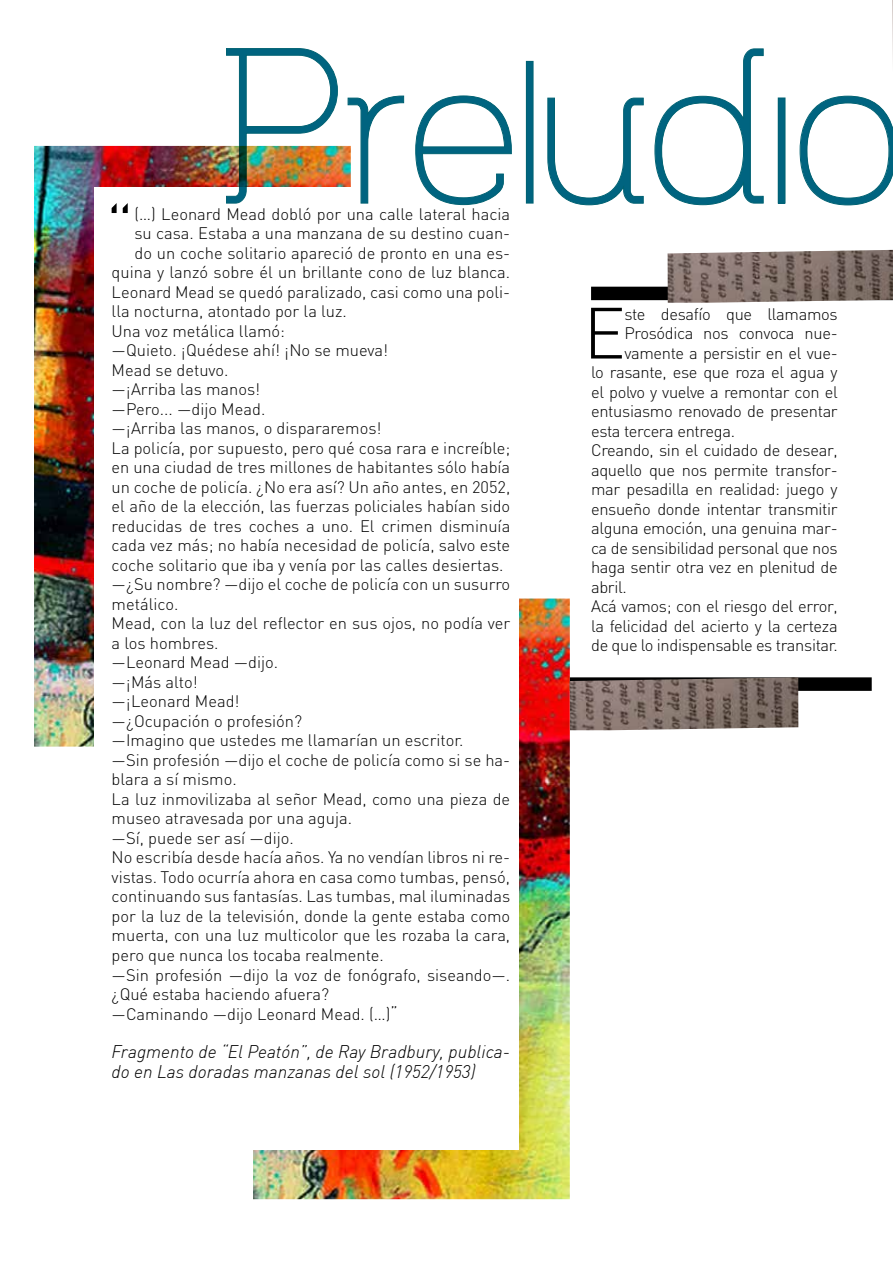
<style>
.page{position:relative;width:893px;height:1263px;background:#fff}
.page>*{position:absolute;margin:0;border:0;box-sizing:border-box;transform-origin:0 0}
.t1{font:500 220.5px "Espacio Novo";color:#006480}
.t2{font:300 71.25px "DIN";color:#000}
.t3{font:italic 300 18px/19.5px "DIN";color:#000}
.t4{font:300 16.5px "DIN";color:#000}
.t5{font:300 16.5px "DIN";letter-spacing:-.02em;color:#000}
.s1{font-size:18px}
</style>
<div class="page">
<img style="left:892px;top:0;width:1px;height:59px">
<img style="left:34px;top:146px;width:313px;height:600px">
<img style="left:253px;top:598px;width:317px;height:601px">
<div style="left:95px;top:187px;width:424px;height:962px;background:#fff"></div>
<div style="left:591px;top:287px;width:302px;height:13px;background:#000"></div>
<div style="left:570px;top:677px;width:302px;height:14px;background:#000"></div>
<img style="left:226px;top:48px;width:112px;height:156px">
<svg style="left:347px;top:95px;width:57px;height:109px"></svg>
<svg style="left:415px;top:95px;width:97px;height:110px"></svg>
<div style="left:526px;top:61px;width:7px;height:142px;border:1px solid #006273"></div>
<svg style="left:547px;top:97px;width:97px;height:109px"></svg>
<svg style="left:654px;top:48px;width:110px;height:157px"></svg>
<svg style="left:799px;top:95px;width:94px;height:111px"></svg>
<img style="left:668px;top:250px;width:225px;height:53px">
<img style="left:570px;top:677px;width:228px;height:53px">
<h1 class="t1" style="left:220px;top:19px;width:683px">Preludio</h1>
<h2 class="t2" style="left:105px;top:189px;width:31px">“</h2>
<p class="t4" style="left:134px;top:204px;width:377px">(…) Leonard Mead dobló por una calle lateral hacia</p>
<p class="t4" style="left:134px;top:223px;width:377px">su casa. Estaba a una manzana de su destino cuan-</p>
<p class="t4" style="left:134px;top:243px;width:377px">do un coche solitario apareció de pronto en una es-</p>
<p class="t4" style="left:112px;top:262px;width:400px">quina y lanzó sobre él un brillante cono de luz blanca.</p>
<p class="t4" style="left:112px;top:282px;width:400px">Leonard Mead se quedó paralizado, casi como una poli-</p>
<p class="t4" style="left:112px;top:301px;width:237px">lla nocturna, atontado por la luz.</p>
<p class="t4" style="left:112px;top:321px;width:175px">Una voz metálica llamó:</p>
<p class="t4" style="left:112px;top:340px;width:278px">—Quieto. ¡Quédese ahí! ¡No se mueva!</p>
<p class="t4" style="left:112px;top:360px;width:118px">Mead se detuvo.</p>
<p class="t4" style="left:112px;top:379px;width:150px">—¡Arriba las manos!</p>
<p class="t4" style="left:112px;top:399px;width:155px">—Pero... —dijo Mead.</p>
<p class="t4" style="left:112px;top:418px;width:271px">—¡Arriba las manos, o dispararemos!</p>
<p class="t4" style="left:112px;top:438px;width:400px">La policía, por supuesto, pero qué cosa rara e increíble;</p>
<p class="t4" style="left:112px;top:457px;width:400px">en una ciudad de tres millones de habitantes sólo había</p>
<p class="t4" style="left:112px;top:477px;width:400px">un coche de policía. ¿No era así? Un año antes, en 2052,</p>
<p class="t4" style="left:112px;top:496px;width:400px">el año de la elección, las fuerzas policiales habían sido</p>
<p class="t4" style="left:112px;top:516px;width:400px">reducidas de tres coches a uno. El crimen disminuía</p>
<p class="t4" style="left:112px;top:535px;width:400px">cada vez más; no había necesidad de policía, salvo este</p>
<p class="t4" style="left:112px;top:555px;width:393px">coche solitario que iba y venía por las calles desiertas.</p>
<p class="t4" style="left:112px;top:574px;width:400px">—¿Su nombre? —dijo el coche de policía con un susurro</p>
<p class="t4" style="left:112px;top:594px;width:68px">metálico.</p>
<p class="t4" style="left:112px;top:613px;width:400px">Mead, con la luz del reflector en sus ojos, no podía ver</p>
<p class="t4" style="left:112px;top:633px;width:108px">a los hombres.</p>
<p class="t4" style="left:112px;top:652px;width:168px">—Leonard Mead —dijo.</p>
<p class="t4" style="left:112px;top:672px;width:88px">—¡Más alto!</p>
<p class="t4" style="left:112px;top:691px;width:130px">—¡Leonard Mead!</p>
<p class="t4" style="left:112px;top:711px;width:192px">—¿Ocupación o profesión?</p>
<p class="t4" style="left:112px;top:730px;width:353px">—Imagino que ustedes me llamarían un escritor.</p>
<p class="t4" style="left:112px;top:750px;width:400px">—Sin profesión —dijo el coche de policía como si se ha-</p>
<p class="t4" style="left:112px;top:769px;width:127px">blara a sí mismo.</p>
<p class="t4" style="left:112px;top:789px;width:400px">La luz inmovilizaba al señor Mead, como una pieza de</p>
<p class="t4" style="left:112px;top:808px;width:242px">museo atravesada por una aguja.</p>
<p class="t4" style="left:112px;top:828px;width:184px">—Sí, puede ser así —dijo.</p>
<p class="t4" style="left:112px;top:847px;width:400px">No escribía desde hacía años. Ya no vendían libros ni re-</p>
<p class="t4" style="left:112px;top:867px;width:400px">vistas. Todo ocurría ahora en casa como tumbas, pensó,</p>
<p class="t4" style="left:112px;top:886px;width:400px">continuando sus fantasías. Las tumbas, mal iluminadas</p>
<p class="t4" style="left:112px;top:906px;width:400px">por la luz de la televisión, donde la gente estaba como</p>
<p class="t4" style="left:112px;top:925px;width:400px">muerta, con una luz multicolor que les rozaba la cara,</p>
<p class="t4" style="left:112px;top:945px;width:274px">pero que nunca los tocaba realmente.</p>
<p class="t4" style="left:112px;top:964px;width:400px">—Sin profesión —dijo la voz de fonógrafo, siseando—.</p>
<p class="t4" style="left:112px;top:984px;width:219px">¿Qué estaba haciendo afuera?</p>
<p class="t4" style="left:112px;top:1003px;width:288px">—Caminando —dijo Leonard Mead. (…)<span class="s1">”</span></p>
<p class="t3" style="left:112px;top:1042px;width:400px">Fragmento de “El Peatón”, de Ray Bradbury, publica&shy;do en Las doradas manzanas del sol (1952/1953)</p>
<h2 class="t2" style="left:583px;top:289px;width:44px">E</h2>
<p class="t5" style="left:624px;top:303px;width:215px">ste desafío que llamamos</p>
<p class="t5" style="left:624px;top:323px;width:215px">Prosódica nos convoca nue-</p>
<p class="t5" style="left:624px;top:342px;width:215px">vamente a persistir en el vue-</p>
<p class="t5" style="left:591px;top:362px;width:248px">lo rasante, ese que roza el agua y</p>
<p class="t5" style="left:591px;top:381px;width:248px">el polvo y vuelve a remontar con el</p>
<p class="t5" style="left:591px;top:401px;width:248px">entusiasmo renovado de presentar</p>
<p class="t5" style="left:591px;top:420px;width:145px">esta tercera entrega.</p>
<p class="t5" style="left:591px;top:440px;width:248px">Creando, sin el cuidado de desear,</p>
<p class="t5" style="left:591px;top:459px;width:248px">aquello que nos permite transfor-</p>
<p class="t5" style="left:591px;top:479px;width:248px">mar pesadilla en realidad: juego y</p>
<p class="t5" style="left:591px;top:498px;width:248px">ensueño donde intentar transmitir</p>
<p class="t5" style="left:591px;top:518px;width:248px">alguna emoción, una genuina mar-</p>
<p class="t5" style="left:591px;top:537px;width:248px">ca de sensibilidad personal que nos</p>
<p class="t5" style="left:591px;top:557px;width:248px">haga sentir otra vez en plenitud de</p>
<p class="t4" style="left:591px;top:576px;width:37px">abril.</p>
<p class="t5" style="left:591px;top:596px;width:248px">Acá vamos; con el riesgo del error,</p>
<p class="t5" style="left:591px;top:615px;width:248px">la felicidad del acierto y la certeza</p>
<p class="t5" style="left:591px;top:635px;width:248px">de que lo indispensable es transitar.</p>
</div>
